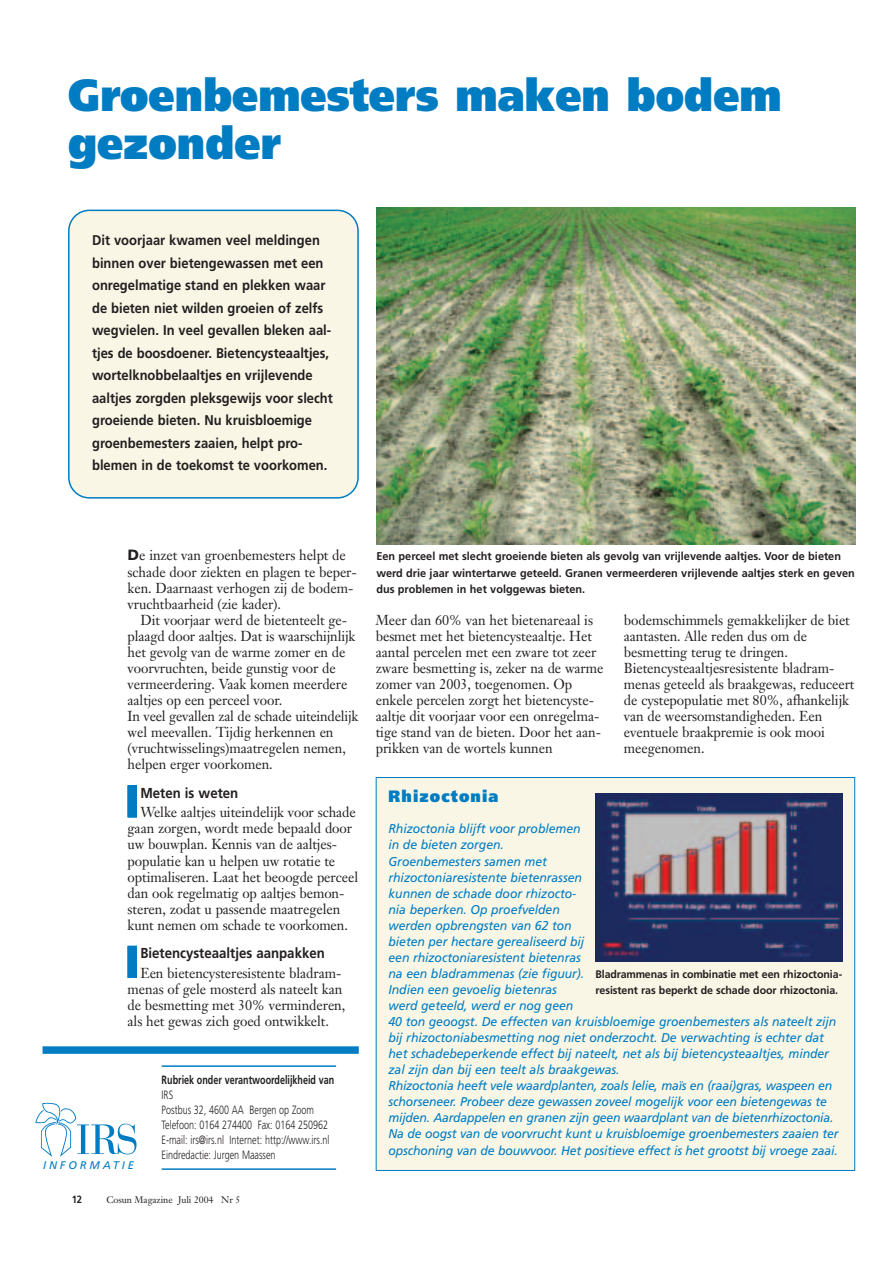
<style>
.page{position:relative;width:893px;height:1262px;background:#fff}
.page>*{position:absolute;margin:0;border:0;box-sizing:border-box;transform-origin:0 0}
.t1{font:900 45px/48.2px "Frutiger";color:#007cc2;scale:.92 1}
.t2{font:900 16.5px "Frutiger";letter-spacing:.075em;color:#007cc2;scale:.92 1}
.t3{font:700 14.4px "Frutiger";color:#231f20;scale:.92 1}
.t4{font:14.25px/16px "Janson Text";letter-spacing:-.005em;color:#231f20;scale:.96 1}
.t5{font:700 14.1px/22.5px "Frutiger";color:#231f20;scale:.92 1}
.t6{font:italic 12.75px/16px "Frutiger";letter-spacing:-.005em;color:#007cc2;scale:.96 1}
.t7{font:300 12px/15px "Frutiger";color:#231f20;scale:.75 1}
.t8{font:700 12px "Frutiger";color:#231f20;scale:.75 1}
.t9{font:700 11.25px/16px "Frutiger";color:#231f20}
.t10{font:italic 11.1px "Frutiger";letter-spacing:.26em;color:#007cc2}
.t11{font:700 10.95px/16px "Frutiger";letter-spacing:-.005em;color:#231f20}
.t12{font:700 10.5px "Frutiger";color:#231f20;scale:.9 1}
.t13{font:9.3px "Janson Text";letter-spacing:-.005em;color:#231f20}
.s1{font-family:"Syntax";font-weight:900;font-size:15px}
</style>
<div class="page">
<svg style="left:35px;top:1102px;width:102px;height:54px"></svg>
<hr style="left:162px;top:1168px;width:174px;height:1px;background:#007cc2">
<hr style="left:162px;top:1065px;width:174px;height:1px;background:#007cc2">
<div style="left:43px;top:1046px;width:316px;height:7px;background:#007cc2"></div>
<div style="left:68px;top:210px;width:291px;height:288px;background:#f9f6e6"></div>
<div style="left:128px;top:785px;width:9px;height:32px;background:#007cc2"></div>
<div style="left:128px;top:945px;width:9px;height:33px;background:#007cc2"></div>
<img style="left:376px;top:207px;width:479px;height:337px">
<div style="left:376px;top:777px;width:478px;height:393px;background:#f9f6e6"></div>
<img style="left:595px;top:793px;width:247px;height:169px">
<h1 class="t1" style="left:68px;top:75px;width:777px">Groenbemesters maken bodem gezonder</h1>
<p class="t5" style="left:92px;top:230px;width:263px">Dit voorjaar kwamen veel meldingen binnen over bietengewassen met een onregelmatige stand en plekken waar de bieten niet wilden groeien of zelfs wegvielen. In veel gevallen bleken aal&shy;tjes de boosdoener. Bietencysteaaltjes, wortelknobbelaaltjes en vrijlevende aaltjes zorgden pleksgewijs voor slecht groeiende bieten. Nu kruisbloemige groenbemesters zaaien, helpt pro&shy;blemen in de toekomst te voorkomen.</p>
<p class="t4" style="left:128px;top:549px;width:240px"><span class="s1">D</span>e inzet van groenbemesters helpt de schade door ziekten en plagen te beper&shy;ken. Daarnaast verhogen zij de bodem&shy;vruchtbaarheid (zie kader).</p>
<p class="t4" style="left:128px;top:613px;width:242px;text-indent:13px">Dit voorjaar werd de bietenteelt ge&shy;plaagd door aaltjes. Dat is waarschijnlijk het gevolg van de warme zomer en de voorvruchten, beide gunstig voor de vermeerdering. Vaak komen meerdere aaltjes op een perceel voor.<br>In veel gevallen zal de schade uiteindelijk wel meevallen. Tijdig herkennen en (vruchtwisselings)maatregelen nemen, helpen erger voorkomen.</p>
<p class="t3" style="left:140px;top:786px;width:108px">Meten is weten</p>
<p class="t4" style="left:128px;top:805px;width:242px;text-indent:13px">Welke aaltjes uiteindelijk voor schade gaan zorgen, wordt mede bepaald door uw bouwplan. Kennis van de aaltjes&shy;populatie kan u helpen uw rotatie te optimaliseren. Laat het beoogde perceel dan ook regelmatig op aaltjes bemon&shy;steren, zodat u passende maatregelen kunt nemen om schade te voorkomen.</p>
<p class="t3" style="left:140px;top:947px;width:202px">Bietencysteaaltjes aanpakken</p>
<p class="t4" style="left:128px;top:966px;width:228px;text-indent:13px">Een bietencysteresistente bladram&shy;menas of gele mosterd als nateelt kan de besmetting met 30% verminderen, als het gewas zich goed ontwikkelt.</p>
<p class="t10" style="left:43px;top:1160px;width:92px">INFORMATIE</p>
<p class="t8" style="left:162px;top:1074px;width:232px">Rubriek onder verantwoordelijkheid van</p>
<p class="t7" style="left:162px;top:1087px;width:225px">IRS<br>Postbus 32, 4600 AA Bergen op Zoom<br>Telefoon: 0164 274400 Fax: 0164 250962<br>E-mail: irs@irs.nl Internet: http://www.irs.nl<br>Eindredactie: Jurgen Maassen</p>
<p class="t12" style="left:72px;top:1194px;width:13px">12</p>
<p class="t13" style="left:106px;top:1195px;width:136px">Cosun Magazine Juli 2004 Nr 5</p>
<p class="t9" style="left:376px;top:549px;width:480px">Een perceel met slecht groeiende bieten als gevolg van vrijlevende aaltjes. Voor de bieten werd drie jaar wintertarwe geteeld. Granen vermeerderen vrijlevende aaltjes sterk en geven dus problemen in het volggewas bieten.</p>
<p class="t4" style="left:376px;top:613px;width:239px">Meer dan 60% van het bietenareaal is besmet met het bietencysteaaltje. Het aantal percelen met een zware tot zeer zware besmetting is, zeker na de warme zomer van 2003, toegenomen. Op enkele percelen zorgt het bietencyste&shy;aaltje dit voorjaar voor een onregelma&shy;tige stand van de bieten. Door het aan&shy;prikken van de wortels kunnen</p>
<p class="t4" style="left:624px;top:613px;width:242px">bodemschimmels gemakkelijker de biet aantasten. Alle reden dus om de besmetting terug te dringen.<br>Bietencysteaaltjesresistente bladram&shy;menas geteeld als braakgewas, reduceert de cystepopulatie met 80%, afhankelijk van de weersomstandigheden. Een eventuele braakpremie is ook mooi meegenomen.</p>
<p class="t2" style="left:388px;top:790px;width:121px">Rhizoctonia</p>
<p class="t6" style="left:388px;top:822px;width:470px">Rhizoctonia blijft voor problemen<br>in de bieten zorgen.<br>Groenbemesters samen met<br>rhizoctoniaresistente bietenrassen<br>kunnen de schade door rhizocto-<br>nia beperken. Op proefvelden<br>werden opbrengsten van 62 ton<br>bieten per hectare gerealiseerd bij<br>een rhizoctoniaresistent bietenras<br>na een bladrammenas (zie figuur).<br>Indien een gevoelig bietenras<br>werd geteeld, werd er nog geen<br>40 ton geoogst. De effecten van kruisbloemige groenbemesters als nateelt zijn bij rhizoctoniabesmetting nog niet onderzocht. De verwachting is echter dat het schadebeperkende effect bij nateelt, net als bij bietencysteaaltjes, minder zal zijn dan bij een teelt als braakgewas.<br>Rhizoctonia heeft vele waardplanten, zoals lelie, maïs en (raai)gras, waspeen en schorseneer. Probeer deze gewassen zoveel mogelijk voor een bietengewas te mijden. Aardappelen en granen zijn geen waardplant van de bietenrhizoctonia.<br>Na de oogst van de voorvrucht kunt u kruisbloemige groenbemesters zaaien ter opschoning van de bouwvoor. Het positieve effect is het grootst bij vroege zaai.</p>
<p class="t11" style="left:595px;top:967px;width:248px">Bladrammenas in combinatie met een rhizoctonia&shy;resistent ras beperkt de schade door rhizoctonia.</p>
</div>
